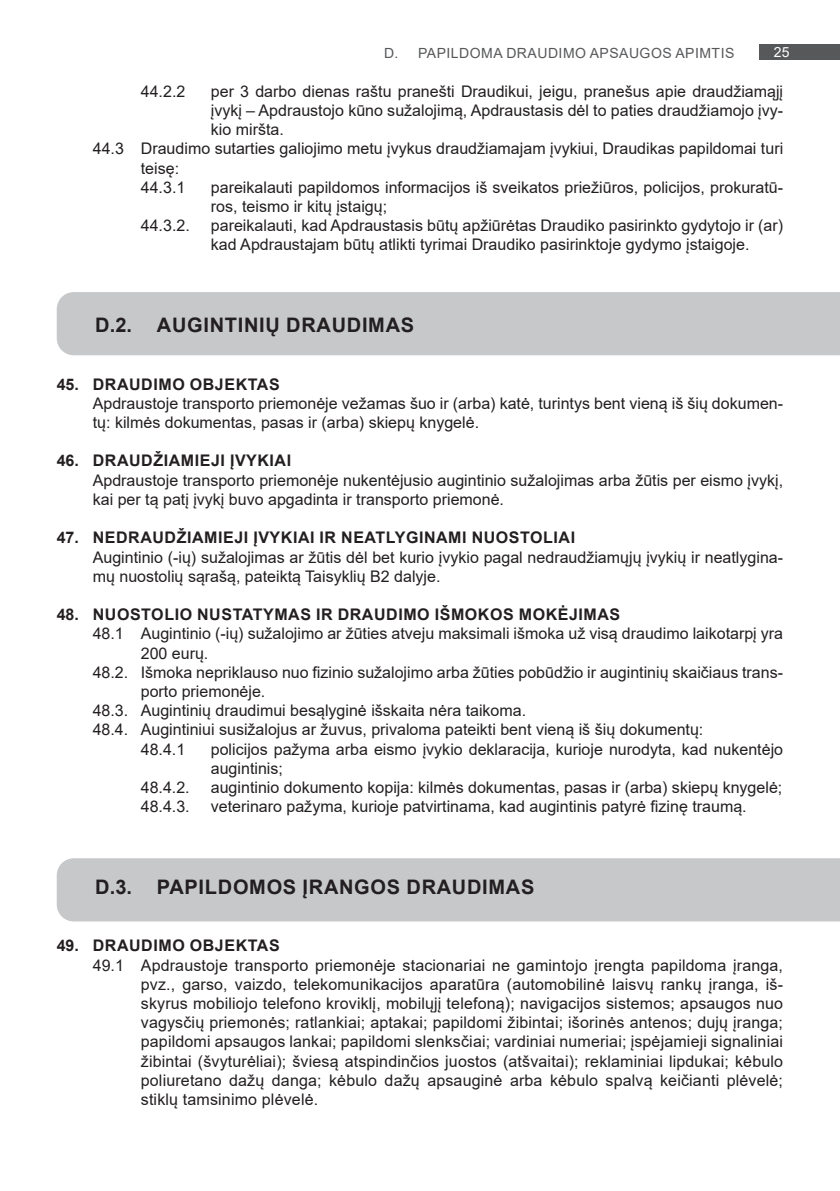
<style>
.page{position:relative;width:840px;height:1191px;background:#fff}
.page>*{position:absolute;margin:0;border:0;box-sizing:border-box;transform-origin:0 0}
.t1{font:700 20px "Arial";letter-spacing:.035em;color:#231f20}
.t2{font:16px/19.2px "Arial";color:#231f20}
.t3{font:700 16px "Arial";letter-spacing:.035em;color:#231f20}
.t4{font:14px "Arial";letter-spacing:.035em;color:#57585a}
.t5{font:14px "Arial";color:#fff}
</style>
<div class="page">
<div style="left:759px;top:44px;width:80px;height:16px;background:#57585a"></div>
<div style="left:57px;top:858px;width:782px;height:63px;background:#c7c8ca"></div>
<div style="left:57px;top:292px;width:782px;height:63px;background:#c7c8ca"></div>
<p class="t4" style="left:384px;top:43px;width:351px">D. PAPILDOMA DRAUDIMO APSAUGOS APIMTIS</p>
<p class="t5" style="left:773px;top:43px;width:17px">25</p>
<p class="t2" style="left:141px;top:81px;width:46px">44.2.2</p>
<p class="t2" style="left:211px;top:81px;width:573px">per 3 darbo dienas raštu pranešti Draudikui, jeigu, pranešus apie draudžiamąjį</p>
<p class="t2" style="left:211px;top:101px;width:573px">įvykį – Apdraustojo kūno sužalojimą, Apdraustasis dėl to paties draudžiamojo įvy-</p>
<p class="t2" style="left:211px;top:120px;width:74px">kio miršta.</p>
<p class="t2" style="left:93px;top:139px;width:691px">44.3 Draudimo sutarties galiojimo metu įvykus draudžiamajam įvykiui, Draudikas papildomai turi</p>
<p class="t2" style="left:141px;top:158px;width:40px">teisę:</p>
<p class="t2" style="left:141px;top:177px;width:46px">44.3.1</p>
<p class="t2" style="left:211px;top:177px;width:573px">pareikalauti papildomos informacijos iš sveikatos priežiūros, policijos, prokuratū&shy;ros, teismo ir kitų įstaigų;</p>
<p class="t2" style="left:141px;top:216px;width:50px">44.3.2.</p>
<p class="t2" style="left:211px;top:216px;width:573px">pareikalauti, kad Apdraustasis būtų apžiūrėtas Draudiko pasirinkto gydytojo ir (ar) kad Apdraustajam būtų atlikti tyrimai Draudiko pasirinktoje gydymo įstaigoje.</p>
<p class="t1" style="left:95px;top:311px;width:320px">D.2. AUGINTINIŲ DRAUDIMAS</p>
<p class="t3" style="left:57px;top:373px;width:224px">45. DRAUDIMO OBJEKTAS</p>
<p class="t2" style="left:93px;top:393px;width:691px">Apdraustoje transporto priemonėje vežamas šuo ir (arba) katė, turintys bent vieną iš šių dokumen&shy;tų: kilmės dokumentas, pasas ir (arba) skiepų knygelė.</p>
<p class="t3" style="left:57px;top:449px;width:236px">46. DRAUDŽIAMIEJI ĮVYKIAI</p>
<p class="t2" style="left:93px;top:470px;width:691px">Apdraustoje transporto priemonėje nukentėjusio augintinio sužalojimas arba žūtis per eismo įvykį, kai per tą patį įvykį buvo apgadinta ir transporto priemonė.</p>
<p class="t3" style="left:57px;top:526px;width:519px">47. NEDRAUDŽIAMIEJI ĮVYKIAI IR NEATLYGINAMI NUOSTOLIAI</p>
<p class="t2" style="left:93px;top:547px;width:691px">Augintinio (-ių) sužalojimas ar žūtis dėl bet kurio įvykio pagal nedraudžiamųjų įvykių ir neatlygina&shy;mų nuostolių sąrašą, pateiktą Taisyklių B2 dalyje.</p>
<p class="t3" style="left:57px;top:603px;width:564px">48. NUOSTOLIO NUSTATYMAS IR DRAUDIMO IŠMOKOS MOKĖJIMAS</p>
<p class="t2" style="left:93px;top:624px;width:691px">48.1 Augintinio (-ių) sužalojimo ar žūties atveju maksimali išmoka už visą draudimo laikotarpį yra</p>
<p class="t2" style="left:141px;top:643px;width:69px">200 eurų.</p>
<p class="t2" style="left:93px;top:662px;width:691px">48.2. Išmoka nepriklauso nuo fizinio sužalojimo arba žūties pobūdžio ir augintinių skaičiaus trans-</p>
<p class="t2" style="left:141px;top:681px;width:126px">porto priemonėje.</p>
<p class="t2" style="left:93px;top:701px;width:435px">48.3. Augintinių draudimui besąlyginė išskaita nėra taikoma.</p>
<p class="t2" style="left:93px;top:720px;width:611px">48.4. Augintiniui susižalojus ar žuvus, privaloma pateikti bent vieną iš šių dokumentų:</p>
<p class="t2" style="left:141px;top:739px;width:46px">48.4.1</p>
<p class="t2" style="left:211px;top:739px;width:573px">policijos pažyma arba eismo įvykio deklaracija, kurioje nurodyta, kad nukentėjo augintinis;</p>
<p class="t2" style="left:141px;top:777px;width:50px">48.4.2.</p>
<p class="t2" style="left:211px;top:777px;width:572px">augintinio dokumento kopija: kilmės dokumentas, pasas ir (arba) skiepų knygelė;</p>
<p class="t2" style="left:141px;top:797px;width:50px">48.4.3.</p>
<p class="t2" style="left:211px;top:797px;width:537px">veterinaro pažyma, kurioje patvirtinama, kad augintinis patyrė fizinę traumą.</p>
<p class="t1" style="left:95px;top:872px;width:440px">D.3. PAPILDOMOS ĮRANGOS DRAUDIMAS</p>
<p class="t3" style="left:57px;top:934px;width:224px">49. DRAUDIMO OBJEKTAS</p>
<p class="t2" style="left:141px;top:955px;width:643px;text-align:justify;text-indent:-48px">49.1 Apdraustoje transporto priemonėje stacionariai ne gamintojo įrengta papildoma įranga, pvz., garso, vaizdo, telekomunikacijos aparatūra (automobilinė laisvų rankų įranga, iš&shy;skyrus mobiliojo telefono kroviklį, mobilųjį telefoną); navigacijos sistemos; apsaugos nuo vagysčių priemonės; ratlankiai; aptakai; papildomi žibintai; išorinės antenos; dujų įranga; papildomi apsaugos lankai; papildomi slenksčiai; vardiniai numeriai; įspėjamieji signaliniai žibintai (švyturėliai); šviesą atspindinčios juostos (atšvaitai); reklaminiai lipdukai; kėbulo poliuretano dažų danga; kėbulo dažų apsauginė arba kėbulo spalvą keičianti plėvelė; stiklų tamsinimo plėvelė.</p>
</div>
